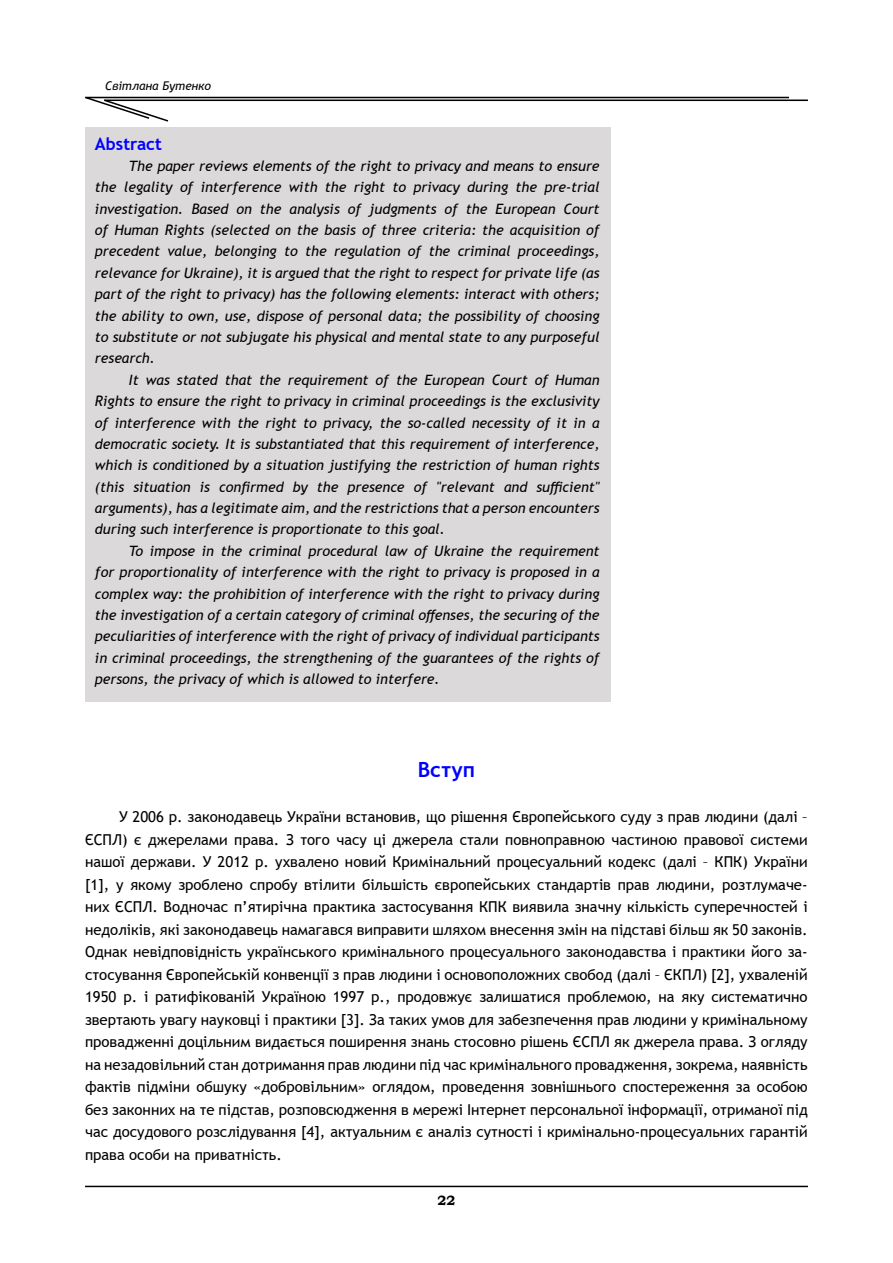
<style>
.page{position:relative;width:893px;height:1263px;background:#fff}
.page>*{position:absolute;margin:0;border:0;box-sizing:border-box;transform-origin:0 0}
.t1{font:700 21px "Trebuchet MS";color:#00f}
.t2{font:700 17.25px "Trebuchet MS";color:#00f}
.t3{font:15px/22.5px "Trebuchet MS";color:#000;text-align:justify}
.t4{font:italic 14.25px/21.3px "Trebuchet MS";color:#000;text-align:justify}
.t5{font:700 13.5px "Bookman Old Style";color:#000}
.t6{font:italic 12px "Trebuchet MS";color:#000}
</style>
<div class="page">
<hr style="left:85px;top:1186px;width:723px;height:1px;background:#000">
<hr style="left:85px;top:97px;width:704px;height:1px;background:#000">
<hr style="left:104px;top:100px;width:704px;height:1px;background:#000">
<svg style="left:85px;top:96px;width:85px;height:26px"></svg>
<div style="left:85px;top:128px;width:525px;height:574px;background:#dbd9d9"></div>
<p class="t6" style="left:105px;top:78px;width:107px">Світлана Бутенко</p>
<p class="t2" style="left:95px;top:133px;width:68px">Abstract</p>
<p class="t4" style="left:95px;top:155px;width:506px;text-indent:34px">The paper reviews elements of the right to privacy and means to ensure the legality of interference with the right to privacy during the pre-trial investigation. Based on the analysis of judgments of the European Court of Human Rights (selected on the basis of three criteria: the acquisition of precedent value, belonging to the regulation of the criminal proceedings, relevance for Ukraine), it is argued that the right to respect for private life (as part of the right to privacy) has the following elements: interact with others; the ability to own, use, dispose of personal data; the possibility of choosing to substitute or not subjugate his physical and mental state to any purposeful research.</p>
<p class="t4" style="left:95px;top:369px;width:506px;text-indent:34px">It was stated that the requirement of the European Court of Human Rights to ensure the right to privacy in criminal proceedings is the exclusivity of interference with the right to privacy, the so-called necessity of it in a democratic society. It is substantiated that this requirement of interference, which is conditioned by a situation justifying the restriction of human rights (this situation is confirmed by the presence of "relevant and sufficient" arguments), has a legitimate aim, and the restrictions that a person encounters during such interference is proportionate to this goal.</p>
<p class="t4" style="left:95px;top:540px;width:506px;text-indent:34px">To impose in the criminal procedural law of Ukraine the requirement for proportionality of interference with the right to privacy is proposed in a complex way: the prohibition of interference with the right to privacy during the investigation of a certain category of criminal offenses, the securing of the peculiarities of interference with the right of privacy of individual participants in criminal proceedings, the strengthening of the guarantees of the rights of persons, the privacy of which is allowed to interfere.</p>
<h1 class="t1" style="left:418px;top:757px;width:59px">Вступ</h1>
<p class="t3" style="left:85px;top:806px;width:724px;text-indent:34px">У 2006 р. законодавець України встановив, що рішення Європейського суду з прав людини (далі – ЄСПЛ) є джерелами права. З того часу ці джерела стали повноправною частиною правової системи нашої держави. У 2012 р. ухвалено новий Кримінальний процесуальний кодекс (далі – КПК) України [1], у якому зроблено спробу втілити більшість європейських стандартів прав людини, розтлумаче&shy;них ЄСПЛ. Водночас п’ятирічна практика застосування КПК виявила значну кількість суперечностей і недоліків, які законодавець намагався виправити шляхом внесення змін на підставі більш як 50 законів.<br>Однак невідповідність українського кримінального процесуального законодавства і практики його за&shy;стосування Європейській конвенції з прав людини і основоположних свобод (далі – ЄКПЛ) [2], ухваленій 1950 р. і ратифікованій Україною 1997 р., продовжує залишатися проблемою, на яку систематично звертають увагу науковці і практики [3]. За таких умов для забезпечення прав людини у кримінальному провадженні доцільним видається поширення знань стосовно рішень ЄСПЛ як джерела права. З огляду на незадовільний стан дотримання прав людини під час кримінального провадження, зокрема, наявність фактів підміни обшуку «добровільним» оглядом, проведення зовнішнього спостереження за особою без законних на те підстав, розповсюдження в мережі Інтернет персональної інформації, отриманої під час досудового розслідування [4], актуальним є аналіз сутності і кримінально-процесуальних гарантій права особи на приватність.</p>
<p class="t5" style="left:438px;top:1190px;width:19px">22</p>
</div>
